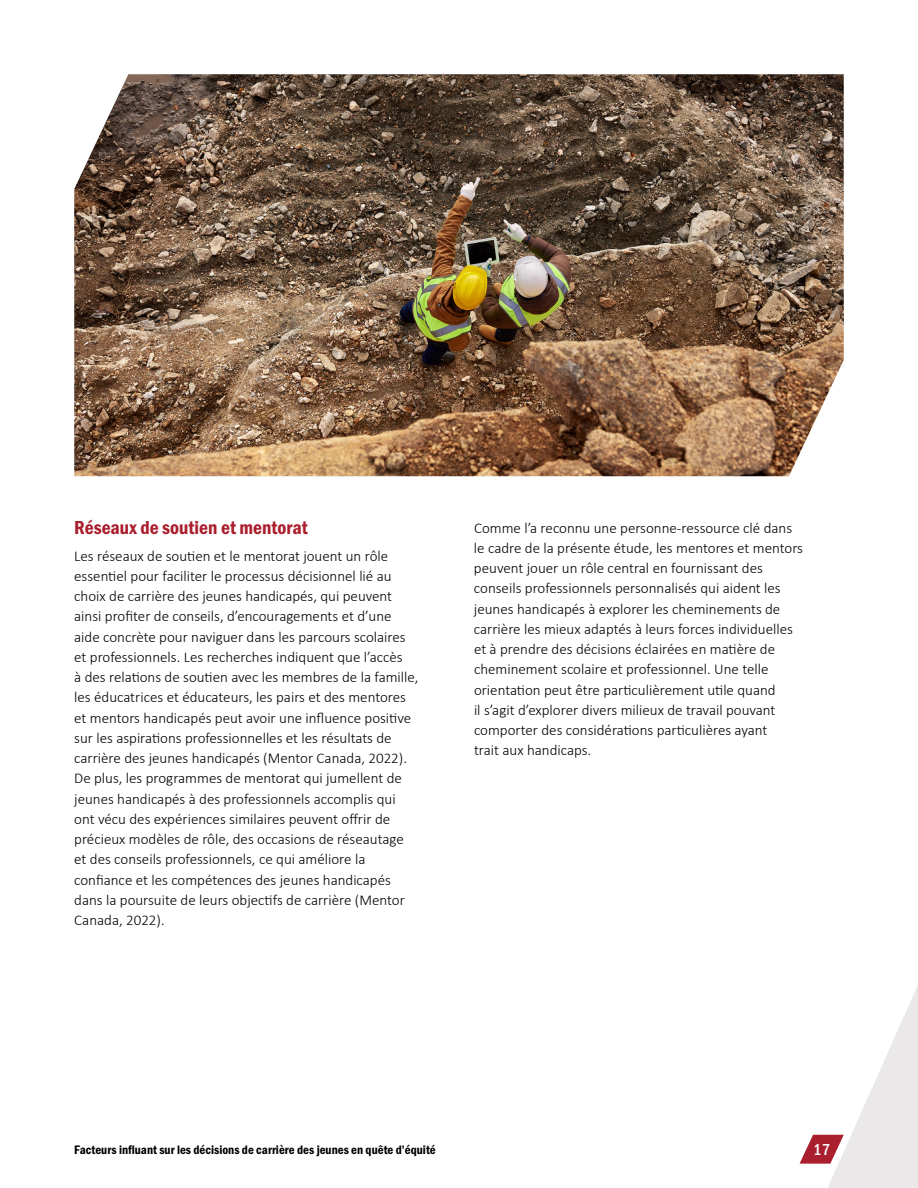
<style>
.page{position:relative;width:918px;height:1188px;background:#fff}
.page>*{position:absolute;margin:0;border:0;box-sizing:border-box;transform-origin:0 0}
.t1{font:19.5px "Franklin Gothic URW Con Dem";color:#aa1f2e}
.t2{font:500 16.5px "Franklin Gothic URW Cond";color:#fff}
.Body_copy{font:300 15px/20.2px "Calibri";color:#000}
.t3{font:12.75px "Franklin Gothic URW Con Dem";color:#000}
</style>
<div class="page">
<svg style="left:800px;top:986px;width:118px;height:202px"></svg>
<img style="left:74px;top:74px;width:770px;height:402px">
<h4 class="t1" style="left:74px;top:515px;width:235px">Réseaux de soutien et mentorat</h4>
<p class="Body_copy" style="left:74px;top:545px;width:346px">Les réseaux de soutien et le mentorat jouent un rôle essentiel pour faciliter le processus décisionnel lié au choix de carrière des jeunes handicapés, qui peuvent ainsi profiter de conseils, d’encouragements et d’une aide concrète pour naviguer dans les parcours scolaires et professionnels. Les recherches indiquent que l’accès<br>à des relations de soutien avec les membres de la famille, les éducatrices et éducateurs, les pairs et des mentores et mentors handicapés peut avoir une influence positive sur les aspirations professionnelles et les résultats de carrière des jeunes handicapés (Mentor Canada, 2022).<br>De plus, les programmes de mentorat qui jumellent de jeunes handicapés à des professionnels accomplis qui ont vécu des expériences similaires peuvent offrir de précieux modèles de rôle, des occasions de réseautage et des conseils professionnels, ce qui améliore la confiance et les compétences des jeunes handicapés dans la poursuite de leurs objectifs de carrière (Mentor Canada, 2022).</p>
<p class="Body_copy" style="left:474px;top:517px;width:331px">Comme l’a reconnu une personne-ressource clé dans le cadre de la présente étude, les mentores et mentors peuvent jouer un rôle central en fournissant des conseils professionnels personnalisés qui aident les jeunes handicapés à explorer les cheminements de carrière les mieux adaptés à leurs forces individuelles et à prendre des décisions éclairées en matière de cheminement scolaire et professionnel. Une telle orientation peut être particulièrement utile quand<br>il s’agit d’explorer divers milieux de travail pouvant comporter des considérations particulières ayant<br>trait aux handicaps.</p>
<p class="t3" style="left:74px;top:1141px;width:363px">Facteurs influant sur les décisions de carrière des jeunes en quête d’équité</p>
<p class="t2" style="left:813px;top:1137px;width:18px">17</p>
</div>
